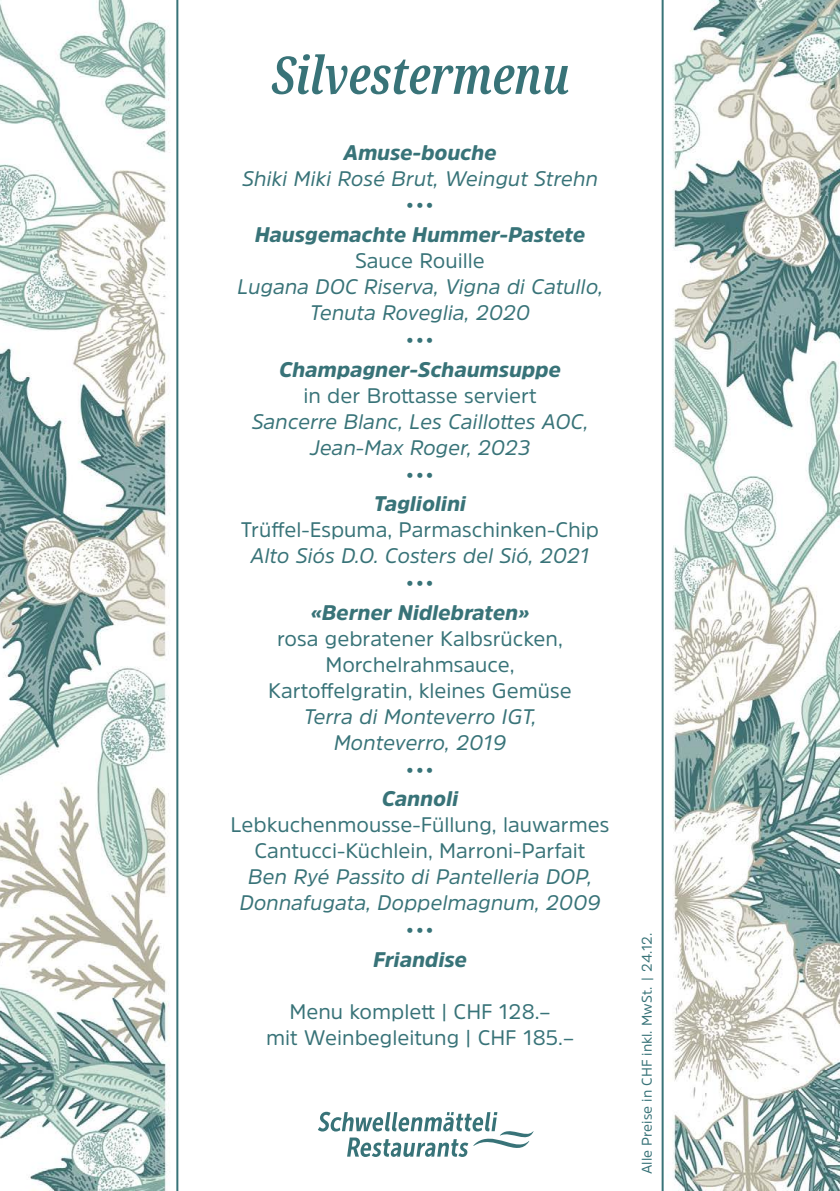
<style>
.page{position:relative;width:840px;height:1191px;background:#fff}
.page>*{position:absolute;margin:0;border:0;box-sizing:border-box;transform-origin:0 0}
.t1{font:italic 600 extra-condensed 52px "Noto Serif";color:#387378}
.t2{font:italic 21px/26px "Amsi Pro";color:#387378;text-align:center}
.t3{font:21px/26px "Amsi Pro";color:#387378;text-align:center}
.t4{font:italic 900 21px "Amsi Pro";color:#387378}
.t5{font:19px "Amsi Pro";color:#387378}
.t6{font:14px "Amsi Pro";color:#387378}
</style>
<div class="page">
<img style="left:0;top:0;width:839px;height:1191px">
<hr style="left:661px;top:0;width:2px;height:1191px;background:#387378">
<hr style="left:176px;top:0;width:2px;height:1191px;background:#387378">
<div style="left:601px;top:878px;width:54px;height:279px;background:#fff"></div>
<svg style="left:317px;top:1111px;width:216px;height:48px"></svg>
<h1 class="t1" style="left:271px;top:39px;width:299px">Silvestermenu</h1>
<p class="t4" style="left:343px;top:138px;width:154px">Amuse-bouche</p>
<p class="t2" style="left:242px;top:165px;width:357px">Shiki Miki Rosé Brut, Weingut Strehn</p>
<p class="t5" style="left:406px;top:193px;width:28px">•••</p>
<p class="t4" style="left:255px;top:220px;width:331px">Hausgemachte Hummer-Pastete</p>
<p class="t3" style="left:355px;top:247px;width:131px">Sauce Rouille</p>
<p class="t2" style="left:237px;top:273px;width:367px">Lugana DOC Riserva, Vigna di Catullo,<br>Tenuta Roveglia, 2020</p>
<p class="t5" style="left:406px;top:327px;width:28px">•••</p>
<p class="t4" style="left:279px;top:355px;width:283px">Champagner-Schaumsuppe</p>
<p class="t3" style="left:303px;top:382px;width:234px">in der Brottasse serviert</p>
<p class="t2" style="left:252px;top:408px;width:338px">Sancerre Blanc, Les Caillottes AOC,<br>Jean-Max Roger, 2023</p>
<p class="t5" style="left:406px;top:462px;width:28px">•••</p>
<p class="t4" style="left:374px;top:489px;width:94px">Tagliolini</p>
<p class="t3" style="left:241px;top:516px;width:359px">Trüffel-Espuma, Parmaschinken-Chip</p>
<p class="t2" style="left:250px;top:542px;width:340px">Alto Siós D.O. Costers del Sió, 2021</p>
<p class="t5" style="left:406px;top:570px;width:28px">•••</p>
<p class="t4" style="left:310px;top:598px;width:220px">«Berner Nidlebraten»</p>
<p class="t3" style="left:268px;top:625px;width:305px">rosa gebratener Kalbsrücken,<br>Morchelrahmsauce,<br>Kartoffelgratin, kleines Gemüse</p>
<p class="t2" style="left:303px;top:703px;width:234px">Terra di Monteverro IGT,<br>Monteverro, 2019</p>
<p class="t5" style="left:406px;top:757px;width:28px">•••</p>
<p class="t4" style="left:381px;top:784px;width:78px">Cannoli</p>
<p class="t3" style="left:230px;top:811px;width:380px">Lebkuchenmousse-Füllung, lauwarmes<br>Cantucci-Küchlein, Marroni-Parfait</p>
<p class="t2" style="left:239px;top:863px;width:363px">Ben Ryé Passito di Pantelleria DOP,<br>Donnafugata, Doppelmagnum, 2009</p>
<p class="t5" style="left:406px;top:917px;width:28px">•••</p>
<p class="t4" style="left:373px;top:945px;width:95px">Friandise</p>
<p class="t3" style="left:266px;top:998px;width:309px">Menu komplett | CHF 128.–<br>mit Weinbegleitung | CHF 185.–</p>
<p class="t6" style="left:637px;top:1134px;width:242px;rotate:-90deg">Alle Preise in CHF inkl. MwSt. | 24.12.</p>
<p class="t6" style="left:637px;top:1174px;width:242px;rotate:-90deg">Alle Preise in CHF inkl. MwSt. | 24.12.</p>
</div>
